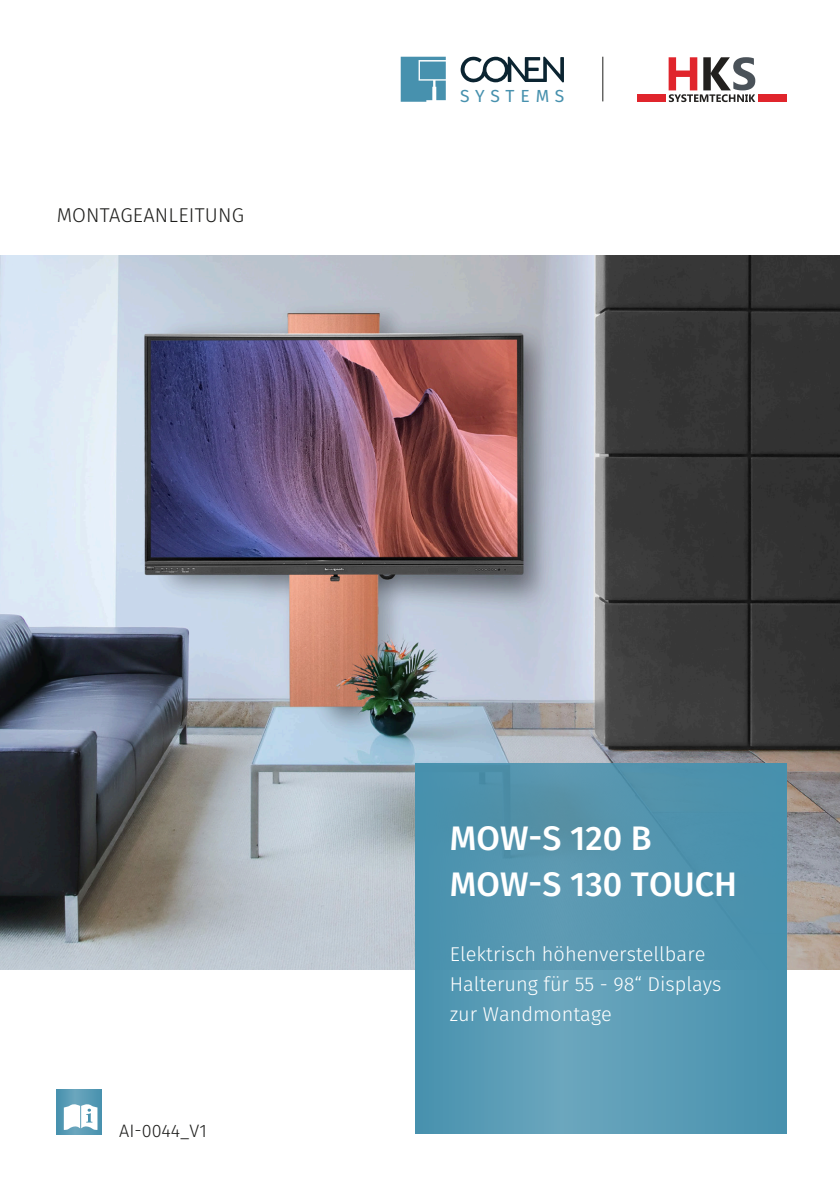
<style>
.page{position:relative;width:840px;height:1191px;background:#fff}
.page>*{position:absolute;margin:0;border:0;box-sizing:border-box;transform-origin:0 0}
.t1{font:500 34px/46px "Fira Sans";color:#fff}
.t2{font:300 20px/30px "Fira Sans";color:#fff}
.t3{font:300 20px "Fira Sans";letter-spacing:.01em;color:#1d1d1b}
.t4{font:300 18px "Fira Sans";color:#1d1d1b}
.t5{font:17.4px "Fira Sans";letter-spacing:.32em;color:#4791ae}
</style>
<div class="page">
<img style="left:0;top:255px;width:839px;height:714px">
<svg style="left:415px;top:763px;width:370px;height:371px;fill:#5396b0"></svg>
<svg style="left:57px;top:1089px;width:45px;height:45px"></svg>
<svg style="left:64px;top:1103px;width:33px;height:27px"></svg>
<hr style="left:602px;top:57px;width:1px;height:44px;background:#1d1d1b">
<svg style="left:460px;top:56px;width:103px;height:26px"></svg>
<svg style="left:400px;top:57px;width:45px;height:45px"></svg>
<svg style="left:668px;top:57px;width:86px;height:45px"></svg>
<div style="left:757px;top:94px;width:28px;height:8px;background:#e0252c"></div>
<div style="left:637px;top:94px;width:28px;height:8px;background:#e0252c"></div>
<p class="t3" style="left:57px;top:201px;width:189px">MONTAGEANLEITUNG</p>
<p class="t5" style="left:460px;top:82px;width:106px">SYSTEMS</p>
<p class="t4" style="left:119px;top:1118px;width:89px">AI-0044_V1</p>
<p class="t1" style="left:449px;top:813px;width:288px">MOW-S 120 B<br>MOW-S 130 TOUCH</p>
<p class="t2" style="left:449px;top:939px;width:273px">Elektrisch höhenverstellbare<br>Halterung für 55 - 98“ Displays zur Wandmontage</p>
</div>
